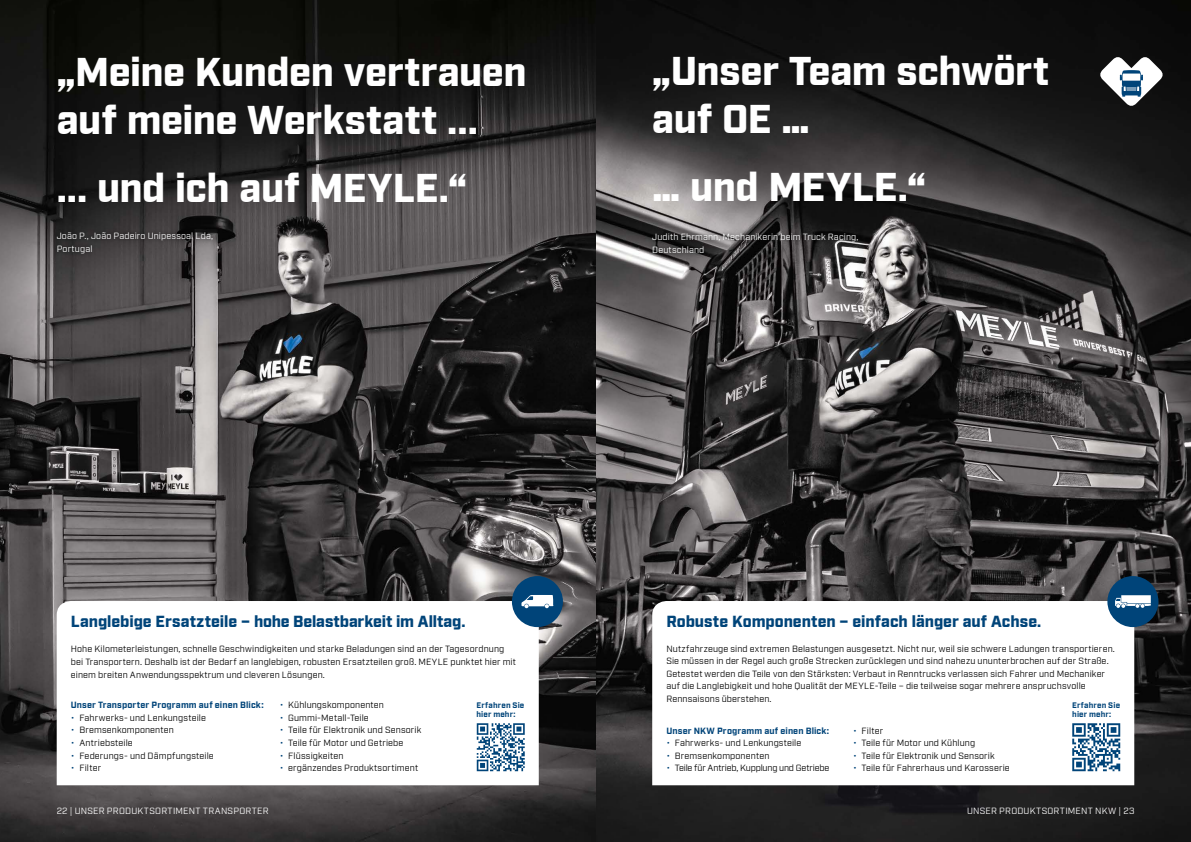
<style>
.page{position:relative;width:1191px;height:842px;background:#fff}
.page>*{position:absolute;margin:0;border:0;box-sizing:border-box;transform-origin:0 0}
.t1{font:900 40px/48px "Industry Meyle";letter-spacing:-.01em;color:#fff}
.t2{font:900 16px "Industry Meyle";letter-spacing:-.005em;color:#004479}
.t3{font:9px/12.6px "Industry Meyle";letter-spacing:.01em;color:#000}
.t4{font:9px/13px "Industry Meyle";letter-spacing:.02em;color:#fff}
.t5{font:700 9px "Industry Meyle";letter-spacing:.01em;color:#004479}
.t6{font:9px "Industry Meyle";letter-spacing:-.02em;color:#000}
.t7{font:700 8px/9.6px "Industry Meyle";letter-spacing:.015em;color:#004479}
.s1{color:#004479}
</style>
<div class="page">
<img style="left:0;top:0;width:1191px;height:842px">
<div style="left:648px;top:228px;width:214px;height:30px;background:#000;opacity:.8"></div>
<div style="left:52px;top:228px;width:165px;height:31px;background:#000;opacity:.8"></div>
<svg style="left:57px;top:601px;width:482px;height:184px"></svg>
<svg style="left:652px;top:601px;width:482px;height:184px"></svg>
<div style="left:512px;top:576px;width:51px;height:51px;background:#004479;border-radius:50%"></div>
<svg style="left:521px;top:595px;width:32px;height:13px"></svg>
<div style="left:1107px;top:576px;width:51px;height:51px;background:#004479;border-radius:50%"></div>
<svg style="left:1115px;top:595px;width:35px;height:13px"></svg>
<svg style="left:477px;top:723px;width:48px;height:48px"></svg>
<svg style="left:1072px;top:723px;width:48px;height:48px"></svg>
<svg style="left:1100px;top:57px;width:62px;height:49px"></svg>
<h1 class="t1" style="left:57px;top:50px;width:471px">„Meine Kunden vertrauen auf meine Werkstatt ...</h1>
<h1 class="t1" style="left:57px;top:166px;width:412px">... und ich auf MEYLE.“</h1>
<p class="t4" style="left:57px;top:230px;width:158px">João P., João Padeiro Unipessoal Lda,<br>Portugal</p>
<h1 class="t1" style="left:652px;top:50px;width:398px">„Unser Team schwört auf OE …</h1>
<h1 class="t1" style="left:652px;top:166px;width:275px">… und MEYLE.“</h1>
<p class="t4" style="left:652px;top:230px;width:208px">Judith Ehrmann, Mechanikerin beim Truck Racing,<br>Deutschland</p>
<h2 class="t2" style="left:71px;top:612px;width:396px">Langlebige Ersatzteile – hohe Belastbarkeit im Alltag.</h2>
<h2 class="t2" style="left:666px;top:612px;width:376px">Robuste Komponenten – einfach länger auf Achse.</h2>
<p class="t3" style="left:71px;top:643px;width:446px">Hohe Kilometerleistungen, schnelle Geschwindigkeiten und starke Beladungen sind an der Tagesordnung bei Transportern. Deshalb ist der Bedarf an langlebigen, robusten Ersatzteilen groß. MEYLE punktet hier mit einem breiten Anwendungsspektrum und cleveren Lösungen.</p>
<p class="t3" style="left:666px;top:642px;width:450px">Nutzfahrzeuge sind extremen Belastungen ausgesetzt. Nicht nur, weil sie schwere Ladungen transportieren.<br>Sie müssen in der Regel auch große Strecken zurücklegen und sind nahezu ununterbrochen auf der Straße.<br>Getestet werden die Teile von den Stärksten: Verbaut in Renntrucks verlassen sich Fahrer und Mechaniker auf die Langlebigkeit und hohe Qualität der MEYLE-Teile – die teilweise sogar mehrere anspruchsvolle Rennsaisons überstehen.</p>
<p class="t5" style="left:71px;top:700px;width:194px">Unser Transporter Programm auf einen Blick:</p>
<p class="t3" style="left:71px;top:712px;width:136px"><span class="s1">•</span> Fahrwerks- und Lenkungsteile</p>
<p class="t3" style="left:71px;top:724px;width:105px"><span class="s1">•</span> Bremsenkomponenten</p>
<p class="t3" style="left:71px;top:737px;width:63px"><span class="s1">•</span> Antriebsteile</p>
<p class="t3" style="left:71px;top:749px;width:144px"><span class="s1">•</span> Federungs- und Dämpfungsteile</p>
<p class="t3" style="left:71px;top:762px;width:32px"><span class="s1">•</span> Filter</p>
<p class="t3" style="left:280px;top:699px;width:106px"><span class="s1">•</span> Kühlungskomponenten</p>
<p class="t3" style="left:280px;top:712px;width:91px"><span class="s1">•</span> Gummi-Metall-Teile</p>
<p class="t3" style="left:280px;top:724px;width:143px"><span class="s1">•</span> Teile für Elektronik und Sensorik</p>
<p class="t3" style="left:280px;top:737px;width:125px"><span class="s1">•</span> Teile für Motor und Getriebe</p>
<p class="t3" style="left:280px;top:749px;width:65px"><span class="s1">•</span> Flüssigkeiten</p>
<p class="t3" style="left:280px;top:762px;width:140px"><span class="s1">•</span> ergänzendes Produktsortiment</p>
<p class="t7" style="left:476px;top:700px;width:49px">Erfahren Sie hier mehr:</p>
<p class="t7" style="left:1072px;top:700px;width:49px">Erfahren Sie hier mehr:</p>
<p class="t3" style="left:853px;top:724px;width:32px"><span class="s1">•</span> Filter</p>
<p class="t3" style="left:853px;top:737px;width:124px"><span class="s1">•</span> Teile für Motor und Kühlung</p>
<p class="t3" style="left:853px;top:749px;width:143px"><span class="s1">•</span> Teile für Elektronik und Sensorik</p>
<p class="t3" style="left:853px;top:762px;width:158px"><span class="s1">•</span> Teile für Fahrerhaus und Karosserie</p>
<p class="t5" style="left:666px;top:725px;width:164px">Unser NKW Programm auf einen Blick:</p>
<p class="t3" style="left:666px;top:737px;width:136px"><span class="s1">•</span> Fahrwerks- und Lenkungsteile</p>
<p class="t3" style="left:666px;top:749px;width:105px"><span class="s1">•</span> Bremsenkomponenten</p>
<p class="t6" style="left:666px;top:763px;width:164px"><span class="s1">•</span> Teile für Antrieb, Kupplung und Getriebe</p>
<p class="t4" style="left:57px;top:804px;width:214px">22 | UNSER PRODUKTSORTIMENT TRANSPORTER</p>
<p class="t4" style="left:967px;top:804px;width:169px">UNSER PRODUKTSORTIMENT NKW | 23</p>
</div>
